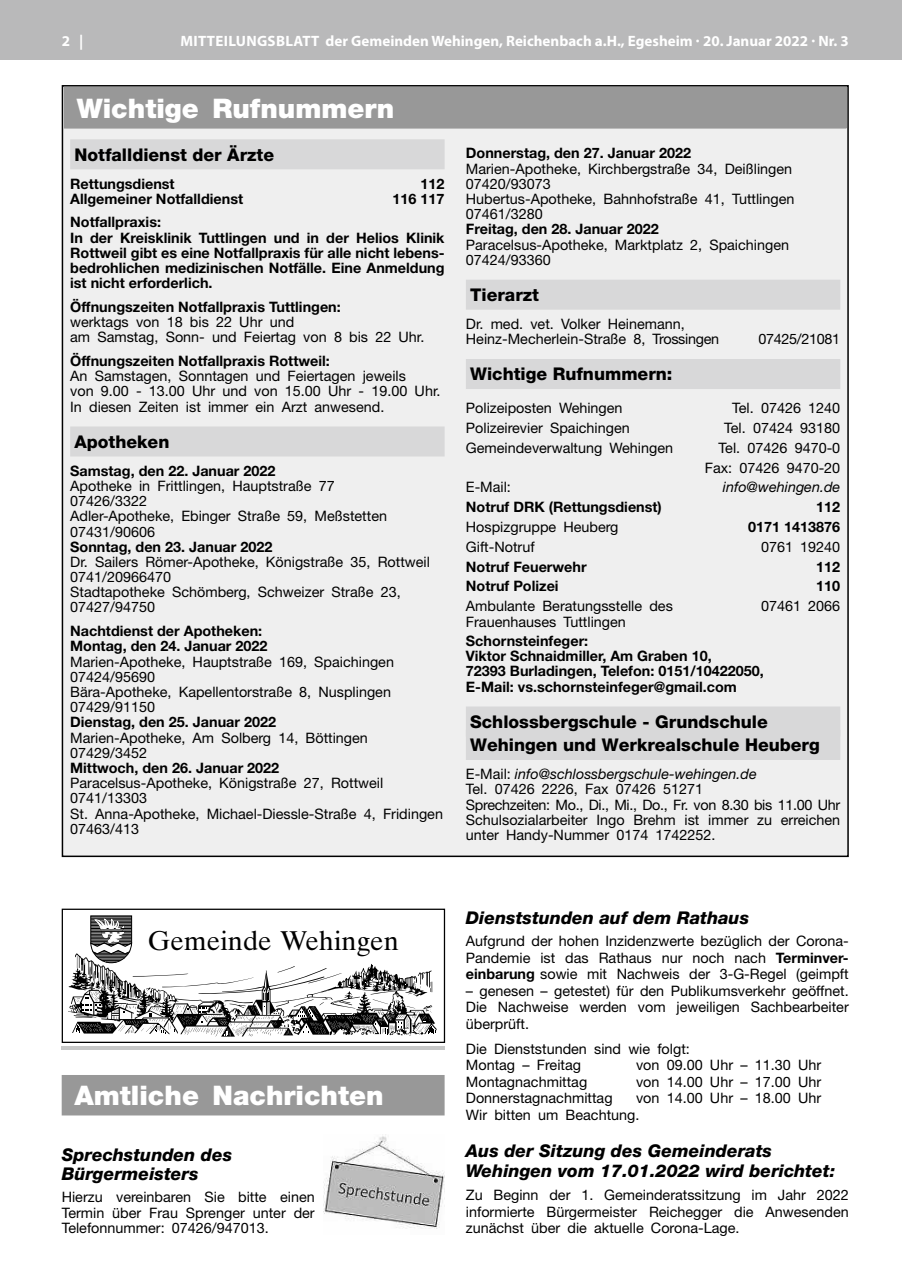
<style>
.page{position:relative;width:902px;height:1280px;background:#fff}
.page>*{position:absolute;margin:0;border:0;box-sizing:border-box;transform-origin:0 0}
.t1{font:27.15px "Times Ten";color:#000}
.t2{font:900 27px "Helvetica Neue";color:#fff}
.t3{font:italic 800 17.55px/19.5px "Helvetica Neue";color:#000}
.t4{font:800 17.55px/23.4px "Helvetica Neue";color:#000}
.t5{font:700 15px "Myriad Pro";color:#fff}
.t6{font:14.4px/15.1px "Helvetica Neue";color:#000}
.t7{font:700 14.4px/15.1px "Helvetica Neue";color:#000}
.t8{font:italic 14.4px "Helvetica Neue";color:#000}
.t9{font:14.4px "Helvetica Neue";letter-spacing:-.02em;color:#000}
.s1{font-style:italic}
.s2{font-weight:700}
</style>
<div class="page">
<hr style="left:901px;top:0;width:1px;height:60px;background:#b9b9ba">
<div style="left:0;top:0;width:901px;height:60px;background:#b9b9ba"></div>
<div style="left:62px;top:1075px;width:382px;height:40px;background:#989898"></div>
<div style="left:62px;top:909px;width:383px;height:134px;border:1px solid #000"></div>
<svg style="left:68px;top:915px;width:368px;height:121px"></svg>
<hr style="left:91px;top:931px;width:41px;height:1px;background:#000">
<hr style="left:91px;top:930px;width:41px;height:1px;background:#000">
<hr style="left:62px;top:1046px;width:383px;height:3px;background:#c6c7c7">
<img style="left:323px;top:1136px;width:121px;height:93px">
<div style="left:62px;top:85px;width:786px;height:772px;background:#efefef;border:2px solid #000"></div>
<div style="left:70px;top:139px;width:374px;height:30px;background:#d8d8d9"></div>
<div style="left:70px;top:426px;width:374px;height:30px;background:#d8d8d9"></div>
<div style="left:466px;top:280px;width:374px;height:30px;background:#d8d8d9"></div>
<div style="left:466px;top:359px;width:374px;height:30px;background:#d8d8d9"></div>
<div style="left:466px;top:706px;width:374px;height:30px;background:#d8d8d9"></div>
<div style="left:466px;top:730px;width:374px;height:30px;background:#d8d8d9"></div>
<div style="left:64px;top:87px;width:782px;height:41px;background:#989898"></div>
<div style="left:64px;top:88px;width:782px;height:41px;background:#989898"></div>
<p class="t5" style="left:62px;top:31px;width:23px">2 |</p>
<p class="t5" style="left:180px;top:31px;width:669px">MITTeIluNgSblATT der gemeinden Wehingen, Reichenbach a.H., egesheim · 20. Januar 2022 · Nr. 3</p>
<h2 class="t2" style="left:77px;top:92px;width:319px">Wichtige Rufnummern</h2>
<p class="t4" style="left:74px;top:143px;width:201px">Notfalldienst der Ärzte</p>
<p class="t7" style="left:70px;top:175px;width:106px">Rettungsdienst</p>
<p class="t7" style="left:420px;top:175px;width:26px">112</p>
<p class="t7" style="left:70px;top:191px;width:174px">Allgemeiner Notfalldienst</p>
<p class="t7" style="left:392px;top:191px;width:54px">116 117</p>
<p class="t7" style="left:70px;top:214px;width:376px">Notfallpraxis:<br>In der Kreisklinik Tuttlingen und in der Helios Klinik Rottweil gibt es eine Notfallpraxis für alle nicht lebens&shy;bedrohlichen medizinischen Notfälle. Eine Anmeldung ist nicht erforderlich.</p>
<p class="t7" style="left:70px;top:299px;width:272px">Öffnungszeiten Notfallpraxis Tuttlingen:</p>
<p class="t6" style="left:70px;top:314px;width:356px">werktags von 18 bis 22 Uhr und<br>am Samstag, Sonn- und Feiertag von 8 bis 22 Uhr.</p>
<p class="t7" style="left:70px;top:353px;width:261px">Öffnungszeiten Notfallpraxis Rottweil:</p>
<p class="t6" style="left:70px;top:368px;width:372px">An Samstagen, Sonntagen und Feiertagen jeweils<br>von 9.00 - 13.00 Uhr und von 15.00 Uhr - 19.00 Uhr.<br>In diesen Zeiten ist immer ein Arzt anwesend.</p>
<p class="t4" style="left:74px;top:430px;width:96px">Apotheken</p>
<p class="t7" style="left:70px;top:463px;width:207px">Samstag, den 22. Januar 2022</p>
<p class="t6" style="left:70px;top:478px;width:318px">Apotheke in Frittlingen, Hauptstraße 77<br>07426/3322<br>Adler-Apotheke, Ebinger Straße 59, Meßstetten<br>07431/90606</p>
<p class="t7" style="left:70px;top:539px;width:204px">Sonntag, den 23. Januar 2022</p>
<p class="t6" style="left:70px;top:554px;width:361px">Dr. Sailers Römer-Apotheke, Königstraße 35, Rottweil 0741/20966470<br>Stadtapotheke Schömberg, Schweizer Straße 23, 07427/94750</p>
<p class="t7" style="left:70px;top:623px;width:199px">Nachtdienst der Apotheken:<br>Montag, den 24. Januar 2022</p>
<p class="t6" style="left:70px;top:654px;width:325px">Marien-Apotheke, Hauptstraße 169, Spaichingen<br>07424/95690<br>Bära-Apotheke, Kapellentorstraße 8, Nusplingen<br>07429/91150</p>
<p class="t7" style="left:70px;top:714px;width:207px">Dienstag, den 25. Januar 2022</p>
<p class="t6" style="left:70px;top:730px;width:299px">Marien-Apotheke, Am Solberg 14, Böttingen<br>07429/3452</p>
<p class="t7" style="left:70px;top:760px;width:210px">Mittwoch, den 26. Januar 2022</p>
<p class="t6" style="left:70px;top:775px;width:374px">Paracelsus-Apotheke, Königstraße 27, Rottweil<br>0741/13303<br>St. Anna-Apotheke, Michael-Diessle-Straße 4, Fridingen<br>07463/413</p>
<p class="t7" style="left:466px;top:145px;width:227px">Donnerstag, den 27. Januar 2022</p>
<p class="t6" style="left:466px;top:161px;width:330px">Marien-Apotheke, Kirchbergstraße 34, Deißlingen<br>07420/93073<br>Hubertus-Apotheke, Bahnhofstraße 41, Tuttlingen<br>07461/3280</p>
<p class="t7" style="left:466px;top:221px;width:194px">Freitag, den 28. Januar 2022</p>
<p class="t6" style="left:466px;top:237px;width:325px">Paracelsus-Apotheke, Marktplatz 2, Spaichingen<br>07424/93360</p>
<p class="t4" style="left:470px;top:283px;width:70px">Tierarzt</p>
<p class="t6" style="left:466px;top:316px;width:255px">Dr. med. vet. Volker Heinemann,<br>Heinz-Mecherlein-Straße 8, Trossingen</p>
<p class="t9" style="left:758px;top:330px;width:83px">07425/21081</p>
<p class="t4" style="left:470px;top:362px;width:204px">Wichtige Rufnummern:</p>
<p class="t6" style="left:466px;top:400px;width:158px">Polizeiposten Wehingen</p>
<p class="t6" style="left:732px;top:400px;width:109px">Tel. 07426 1240</p>
<p class="t6" style="left:466px;top:420px;width:165px">Polizeirevier Spaichingen</p>
<p class="t6" style="left:724px;top:420px;width:117px">Tel. 07424 93180</p>
<p class="t6" style="left:466px;top:440px;width:209px">Gemeindeverwaltung Wehingen</p>
<p class="t6" style="left:704px;top:437px;width:137px;line-height:19.8px;text-align:right">Tel. 07426 9470-0<br>Fax: 07426 9470-20</p>
<p class="t6" style="left:466px;top:479px;width:47px">E-Mail:</p>
<p class="t8" style="left:722px;top:479px;width:119px">info@wehingen.de</p>
<p class="t7" style="left:466px;top:499px;width:197px">Notruf DRK (Rettungsdienst)</p>
<p class="t7" style="left:816px;top:499px;width:26px">112</p>
<p class="t6" style="left:466px;top:519px;width:154px">Hospizgruppe Heuberg</p>
<p class="t7" style="left:748px;top:519px;width:94px">0171 1413876</p>
<p class="t6" style="left:466px;top:539px;width:70px">Gift-Notruf</p>
<p class="t6" style="left:761px;top:539px;width:81px">0761 19240</p>
<p class="t7" style="left:466px;top:559px;width:122px">Notruf Feuerwehr</p>
<p class="t7" style="left:816px;top:559px;width:26px">112</p>
<p class="t7" style="left:466px;top:578px;width:94px">Notruf Polizei</p>
<p class="t7" style="left:816px;top:578px;width:26px">110</p>
<p class="t6" style="left:466px;top:598px;width:208px">Ambulante Beratungsstelle des<br>Frauenhauses Tuttlingen</p>
<p class="t6" style="left:761px;top:598px;width:81px">07461 2066</p>
<p class="t7" style="left:466px;top:633px;width:299px">Schornsteinfeger:<br>Viktor Schnaidmiller, Am Graben 10,<br>72393 Burladingen, Telefon: 0151/10422050, E-Mail: vs.schornsteinfeger@gmail.com</p>
<p class="t4" style="left:470px;top:710px;width:351px">Schlossbergschule - Grundschule<br>Wehingen und Werkrealschule Heuberg</p>
<p class="t6" style="left:466px;top:766px;width:376px">E-Mail: <span class="s1">info@schlossbergschule-wehingen.de<br></span>Tel. 07426 2226, Fax 07426 51271<br>Sprechzeiten: Mo., Di., Mi., Do., Fr. von 8.30 bis 11.00 Uhr Schulsozialarbeiter Ingo Brehm ist immer zu erreichen unter Handy-Nummer 0174 1742252.</p>
<h1 class="t1" style="left:148px;top:925px;width:252px">Gemeinde Wehingen</h1>
<h2 class="t2" style="left:74px;top:1079px;width:310px">Amtliche Nachrichten</h2>
<p class="t3" style="left:62px;top:1144px;width:172px">Sprechstunden des<br>Bürgermeisters</p>
<p class="t6" style="left:62px;top:1189px;width:254px;line-height:15.6px;text-align:justify">Hierzu vereinbaren Sie bitte einen Termin über Frau Sprenger unter der Telefonnummer: 07426/947013.</p>
<p class="t3" style="left:466px;top:907px;width:285px">Dienststunden auf dem Rathaus</p>
<p class="t6" style="left:466px;top:933px;width:384px;line-height:16.5px;text-align:justify">Aufgrund der hohen Inzidenzwerte bezüglich der Corona-Pandemie ist das Rathaus nur noch nach <span class="s2">Terminver&shy;einbarung</span> sowie mit Nachweis der 3-G-Regel (geimpft</p>
<p class="t6" style="left:466px;top:982px;width:384px;line-height:16.5px;text-align:justify">– genesen – getestet) für den Publikumsverkehr geöffnet.<br>Die Nachweise werden vom jeweiligen Sachbearbeiter überprüft.</p>
<p class="t6" style="left:466px;top:1040px;width:225px;line-height:16.5px">Die Dienststunden sind wie folgt:<br>Montag – Freitag</p>
<p class="t6" style="left:636px;top:1057px;width:187px">von 09.00 Uhr – 11.30 Uhr</p>
<p class="t6" style="left:466px;top:1074px;width:123px">Montagnachmittag</p>
<p class="t6" style="left:636px;top:1074px;width:187px">von 14.00 Uhr – 17.00 Uhr</p>
<p class="t6" style="left:466px;top:1090px;width:148px">Donnerstagnachmittag</p>
<p class="t6" style="left:466px;top:1089px;width:357px;line-height:16.5px;text-indent:170px">von 14.00 Uhr – 18.00 Uhr<br>Wir bitten um Beachtung.</p>
<p class="t3" style="left:466px;top:1140px;width:371px;line-height:20.4px">Aus der Sitzung des Gemeinderats<br>Wehingen vom 17.01.2022 wird berichtet:</p>
<p class="t6" style="left:466px;top:1187px;width:384px;line-height:16.5px;text-align:justify">Zu Beginn der 1. Gemeinderatssitzung im Jahr 2022 informierte Bürgermeister Reichegger die Anwesenden zunächst über die aktuelle Corona-Lage.</p>
</div>
